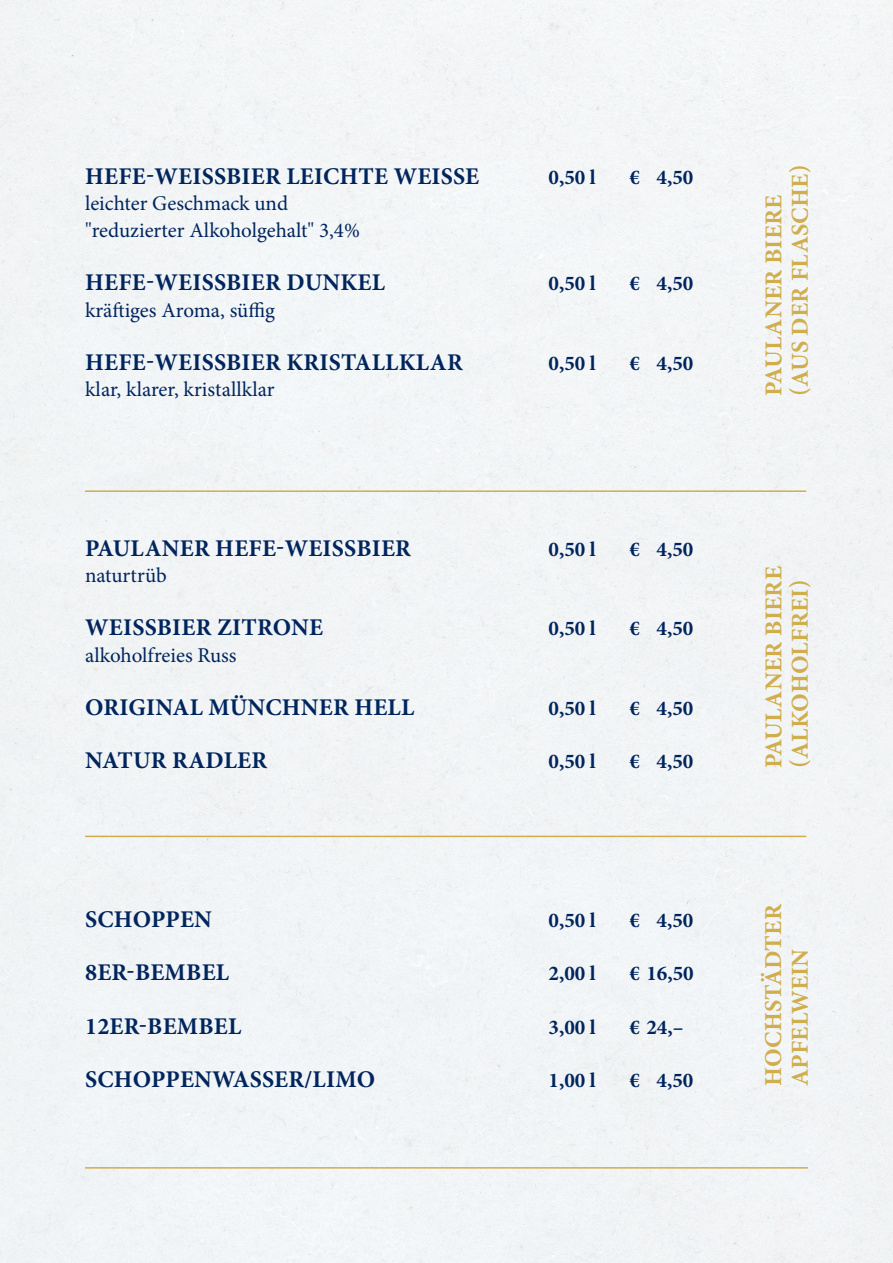
<style>
.page{position:relative;width:893px;height:1263px;background:#fff}
.page>*{position:absolute;margin:0;border:0;box-sizing:border-box;transform-origin:0 0}
.t1{font:700 24.3px/26.5px "Minion Pro";letter-spacing:.01em;color:#d0ad4d}
.t2{font:700 24px "Minion Pro";letter-spacing:.01em;color:#00255d}
.t3{font:21px/26.5px "Minion Pro";color:#00255d}
.t4{font:700 21px "Minion Pro";color:#00255d}
</style>
<div class="page">
<hr style="left:85px;top:1167px;width:723px;height:1px;background:#d0ad4d">
<hr style="left:85px;top:490px;width:721px;height:2px;background:#d0ad4d">
<hr style="left:85px;top:836px;width:721px;height:1px;background:#d0ad4d">
<p class="t2" style="left:85px;top:159px;width:396px">HEFE-WEISSBIER LEICHTE WEISSE</p>
<p class="t4" style="left:549px;top:162px;width:49px">0,50 l</p>
<p class="t4" style="left:629px;top:162px;width:66px">€ 4,50</p>
<p class="t3" style="left:85px;top:190px;width:276px">leichter Geschmack und "reduzierter Alkoholgehalt" 3,4%</p>
<p class="t2" style="left:85px;top:265px;width:301px">HEFE-WEISSBIER DUNKEL</p>
<p class="t4" style="left:548px;top:268px;width:49px">0,50 l</p>
<p class="t4" style="left:629px;top:268px;width:66px">€ 4,50</p>
<p class="t3" style="left:85px;top:297px;width:192px">kräftiges Aroma, süffig</p>
<p class="t2" style="left:85px;top:345px;width:379px">HEFE-WEISSBIER KRISTALLKLAR</p>
<p class="t4" style="left:549px;top:348px;width:49px">0,50 l</p>
<p class="t4" style="left:629px;top:348px;width:66px">€ 4,50</p>
<p class="t3" style="left:85px;top:376px;width:191px">klar, klarer, kristallklar</p>
<p class="t2" style="left:85px;top:531px;width:327px">PAULANER HEFE-WEISSBIER</p>
<p class="t4" style="left:549px;top:534px;width:49px">0,50 l</p>
<p class="t4" style="left:629px;top:534px;width:66px">€ 4,50</p>
<p class="t3" style="left:85px;top:562px;width:83px">naturtrüb</p>
<p class="t2" style="left:85px;top:611px;width:239px">WEISSBIER ZITRONE</p>
<p class="t4" style="left:549px;top:614px;width:49px">0,50 l</p>
<p class="t4" style="left:629px;top:614px;width:66px">€ 4,50</p>
<p class="t3" style="left:85px;top:642px;width:153px">alkoholfreies Russ</p>
<p class="t2" style="left:85px;top:690px;width:331px">ORIGINAL MÜNCHNER HELL</p>
<p class="t4" style="left:549px;top:693px;width:49px">0,50 l</p>
<p class="t4" style="left:629px;top:693px;width:66px">€ 4,50</p>
<p class="t2" style="left:85px;top:743px;width:184px">NATUR RADLER</p>
<p class="t4" style="left:549px;top:746px;width:49px">0,50 l</p>
<p class="t4" style="left:629px;top:746px;width:66px">€ 4,50</p>
<p class="t2" style="left:85px;top:903px;width:128px">SCHOPPEN</p>
<p class="t4" style="left:548px;top:906px;width:49px">0,50 l</p>
<p class="t4" style="left:629px;top:906px;width:66px">€ 4,50</p>
<p class="t2" style="left:85px;top:956px;width:145px">8ER-BEMBEL</p>
<p class="t4" style="left:549px;top:959px;width:49px">2,00 l</p>
<p class="t4" style="left:629px;top:959px;width:66px">€ 16,50</p>
<p class="t2" style="left:85px;top:1009px;width:158px">12ER-BEMBEL</p>
<p class="t4" style="left:549px;top:1012px;width:49px">3,00 l</p>
<p class="t4" style="left:629px;top:1012px;width:56px">€ 24,–</p>
<p class="t2" style="left:85px;top:1062px;width:291px">SCHOPPENWASSER/LIMO</p>
<p class="t4" style="left:548px;top:1065px;width:49px">1,00 l</p>
<p class="t4" style="left:629px;top:1065px;width:66px">€ 4,50</p>
<p class="t1" style="left:760px;top:396px;width:233px;rotate:-90deg">PAULANER BIERE (AUS DER FLASCHE)</p>
<p class="t1" style="left:760px;top:768px;width:203px;rotate:-90deg">PAULANER BIERE (ALKOHOLFREI)</p>
<p class="t1" style="left:760px;top:1086px;width:184px;rotate:-90deg">HOCHSTÄDTER<br>APFELWEIN</p>
</div>
